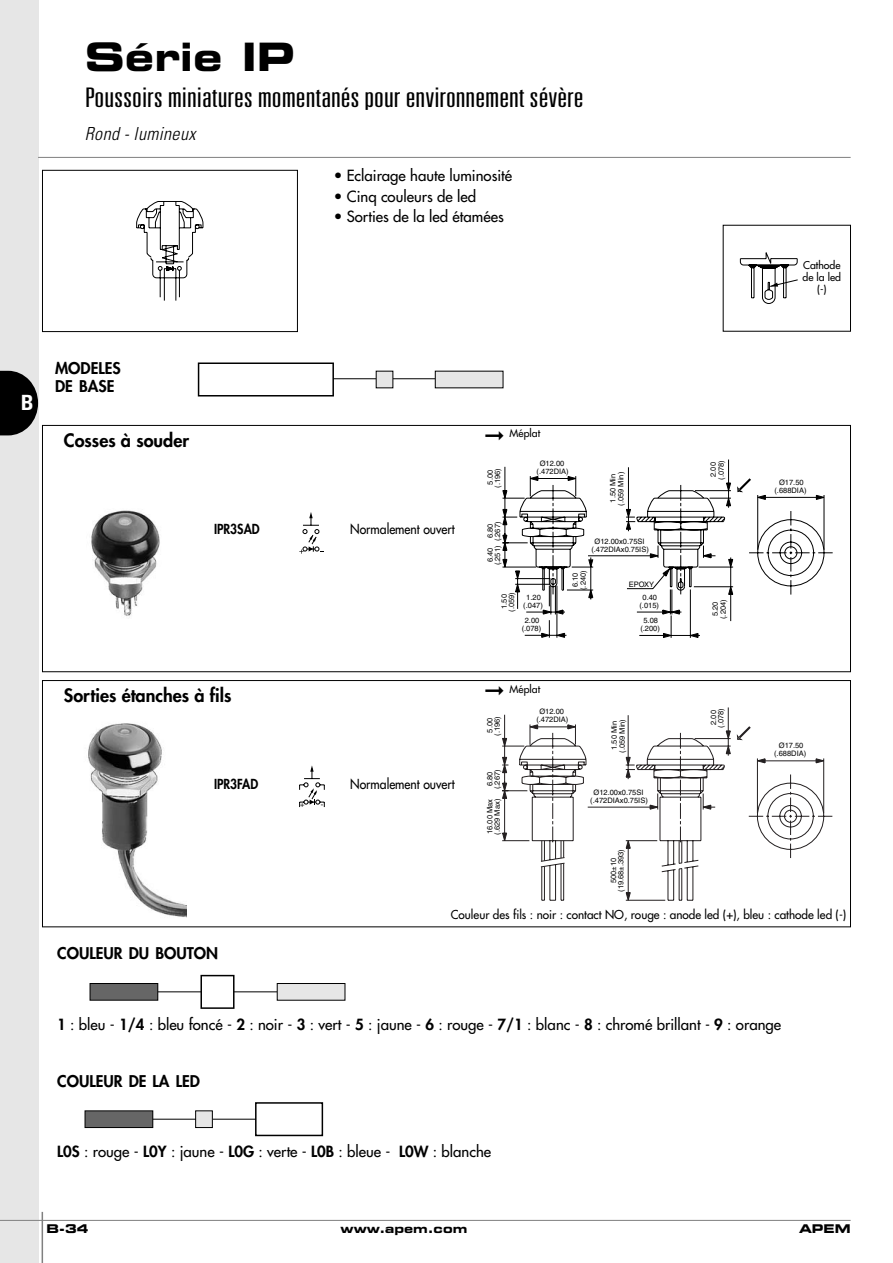
<style>
.page{position:relative;width:893px;height:1263px;background:#fff}
.page>*{position:absolute;margin:0;border:0;box-sizing:border-box;transform-origin:0 0}
.t1{font:700 expanded 39px "Square 721 BT";color:#000}
.t2{font:300 ultra-condensed 27px "Univers";color:#000;scale:1.3 1}
.t3{font:700 condensed 21px "Univers";color:#fff}
.t4{font:800 18px "Futura";color:#000}
.t5{font:italic 300 condensed 18px "Univers";color:#000}
.t6{font:800 15.75px/18px "Futura";color:#000}
.t7{font:15px "Futura";color:#000}
.t8{font:13.5px "Futura";color:#000;scale:.9 1}
.t9{font:800 13.5px "Futura";color:#000;scale:.9 1}
.t10{font:12px "Futura";color:#000}
.t11{font:700 expanded 12px "Square 721 BT";color:#000}
.t12{font:10.5px/12px "Futura";color:#000;text-align:center}
.t13{font:7.5px/7.9px "Helvetica";color:#000;text-align:center}
.s1{font-weight:800}
</style>
<div class="page">
<div style="left:0;top:0;width:38px;height:1263px;background:#e6e6e6"></div>
<hr style="left:0;top:1220px;width:850px;height:1px;background:#808080">
<hr style="left:42px;top:1212px;width:1px;height:51px;background:#808080">
<hr style="left:38px;top:157px;width:812px;height:1px;background:#808080">
<svg style="left:0;top:371px;width:38px;height:64px;background:#252525"></svg>
<hr style="left:286px;top:379px;width:186px;height:1px;background:#000">
<div style="left:199px;top:364px;width:133px;height:31px;background:#fff"></div>
<div style="left:198px;top:363px;width:136px;height:34px;border:2px solid #000"></div>
<div style="left:376px;top:371px;width:17px;height:17px;background:#e6e6e6"></div>
<div style="left:435px;top:371px;width:68px;height:17px;background:#e6e6e6"></div>
<div style="left:42px;top:425px;width:808px;height:247px;border:1px solid #000"></div>
<img style="left:91px;top:510px;width:69px;height:106px">
<svg style="left:502px;top:459px;width:331px;height:179px"></svg>
<svg style="left:299px;top:512px;width:24px;height:42px"></svg>
<div style="left:42px;top:680px;width:808px;height:247px;border:1px solid #000"></div>
<img style="left:88px;top:723px;width:99px;height:195px">
<svg style="left:628px;top:707px;width:204px;height:143px"></svg>
<hr style="left:627px;top:715px;width:1px;height:45px;background:#231f20">
<hr style="left:504px;top:715px;width:1px;height:45px;background:#231f20">
<hr style="left:823px;top:758px;width:1px;height:55px;background:#231f20">
<hr style="left:762px;top:760px;width:56px;height:1px;background:#231f20">
<svg style="left:502px;top:724px;width:295px;height:177px"></svg>
<svg style="left:815px;top:758px;width:9px;height:6px"></svg>
<svg style="left:299px;top:765px;width:26px;height:42px"></svg>
<hr style="left:156px;top:992px;width:165px;height:1px;background:#000">
<div style="left:90px;top:984px;width:68px;height:16px;background:#666"></div>
<div style="left:90px;top:983px;width:68px;height:17px;border:1px solid #000"></div>
<div style="left:202px;top:976px;width:31px;height:31px;background:#fff"></div>
<div style="left:200px;top:975px;width:34px;height:34px;border:2px solid #000"></div>
<div style="left:277px;top:984px;width:68px;height:16px;background:#e6e6e6"></div>
<div style="left:277px;top:983px;width:68px;height:17px;border:1px solid #000"></div>
<hr style="left:145px;top:1119px;width:136px;height:1px;background:#000">
<div style="left:85px;top:1111px;width:68px;height:16px;background:#666"></div>
<div style="left:85px;top:1111px;width:68px;height:17px;border:1px solid #000"></div>
<div style="left:256px;top:1104px;width:65px;height:31px;background:#fff"></div>
<div style="left:255px;top:1102px;width:68px;height:34px;border:2px solid #000"></div>
<div style="left:196px;top:1111px;width:16px;height:16px;background:#e6e6e6"></div>
<div style="left:195px;top:1111px;width:17px;height:17px;border:1px solid #000"></div>
<svg style="left:136px;top:201px;width:68px;height:100px"></svg>
<div style="left:42px;top:170px;width:255px;height:162px;border:1px solid #000"></div>
<svg style="left:739px;top:252px;width:59px;height:52px"></svg>
<h1 class="t1" style="left:85px;top:43px;width:211px">Série IP</h1>
<h2 class="t2" style="left:85px;top:87px;width:385px">Poussoirs miniatures momentanés pour environnement sévère</h2>
<h3 class="t5" style="left:85px;top:127px;width:116px">Rond - lumineux</h3>
<h3 class="t7" style="left:334px;top:168px;width:180px">• Eclairage haute luminosité</h3>
<h3 class="t7" style="left:334px;top:189px;width:144px">• Cinq couleurs de led</h3>
<h3 class="t7" style="left:334px;top:209px;width:171px">• Sorties de la led étamées</h3>
<h3 class="t12" style="left:803px;top:260px;width:39px">Cathode</h3>
<p class="t13" style="left:810px;top:264px;width:16px">LED</p>
<h3 class="t12" style="left:802px;top:272px;width:40px">de la led (-)</h3>
<p class="t13" style="left:803px;top:273px;width:30px;line-height:9px">Cathode (-)</p>
<h3 class="t3" style="left:21px;top:395px;width:14px">B</h3>
<h3 class="t6" style="left:55px;top:360px;width:67px">MODELES<br>DE BASE</h3>
<h3 class="t4" style="left:64px;top:432px;width:127px">Cosses à souder</h3>
<h3 class="t12" style="left:485px;top:428px;width:57px">➞ Méplat</h3>
<p class="t13" style="left:536px;top:460px;width:34px">Ø12.00 (.472DIA)</p>
<p class="t13" style="left:494px;top:488px;width:21px;rotate:-90deg">(.196)</p>
<p class="t13" style="left:717px;top:480px;width:21px;rotate:-90deg">(.078)</p>
<p class="t13" style="left:709px;top:477px;width:16px;rotate:-90deg">2.00</p>
<p class="t13" style="left:487px;top:485px;width:16px;rotate:-90deg">5.00</p>
<p class="t13" style="left:617px;top:506px;width:35px;rotate:-90deg">(.059 Min)</p>
<p class="t13" style="left:609px;top:503px;width:30px;rotate:-90deg">1.50 Min</p>
<p class="t13" style="left:774px;top:479px;width:34px">Ø17.50 (.688DIA)</p>
<h3 class="t9" style="left:214px;top:523px;width:52px">IPR3SAD</h3>
<h3 class="t8" style="left:350px;top:523px;width:118px">Normalement ouvert</h3>
<p class="t13" style="left:494px;top:541px;width:21px;rotate:-90deg">(.267)</p>
<p class="t13" style="left:494px;top:565px;width:21px;rotate:-90deg">(.251)</p>
<p class="t13" style="left:487px;top:538px;width:16px;rotate:-90deg">6.80</p>
<p class="t13" style="left:487px;top:562px;width:16px;rotate:-90deg">6.40</p>
<p class="t13" style="left:594px;top:538px;width:52px">Ø12.00x0.75SI</p>
<p class="t13" style="left:591px;top:546px;width:59px">(.472DIAx0.75IS)</p>
<p class="t13" style="left:572px;top:590px;width:21px;rotate:-90deg">6.10 (.240)</p>
<p class="t13" style="left:642px;top:578px;width:16px;line-height:12.9px;text-align:left;text-indent:-14px">EPOXY<br>0.40</p>
<p class="t13" style="left:508px;top:612px;width:21px;rotate:-90deg">(.059)</p>
<p class="t13" style="left:720px;top:619px;width:21px;rotate:-90deg">(.204)</p>
<p class="t13" style="left:526px;top:594px;width:16px">1.20</p>
<p class="t13" style="left:501px;top:609px;width:16px;rotate:-90deg">1.50</p>
<p class="t13" style="left:523px;top:602px;width:21px">(.047)</p>
<p class="t13" style="left:639px;top:602px;width:21px">(.015)</p>
<p class="t13" style="left:712px;top:616px;width:16px;rotate:-90deg">5.20</p>
<p class="t13" style="left:524px;top:617px;width:16px">2.00</p>
<p class="t13" style="left:643px;top:617px;width:16px">5.08</p>
<p class="t13" style="left:521px;top:625px;width:21px">(.078)</p>
<p class="t13" style="left:640px;top:625px;width:21px">(.200)</p>
<h3 class="t4" style="left:64px;top:687px;width:169px">Sorties étanches à fils</h3>
<h3 class="t12" style="left:485px;top:683px;width:57px">➞ Méplat</h3>
<p class="t13" style="left:536px;top:709px;width:34px">Ø12.00 (.472DIA)</p>
<p class="t13" style="left:494px;top:736px;width:21px;rotate:-90deg">(.196)</p>
<p class="t13" style="left:486px;top:733px;width:16px;rotate:-90deg">5.00</p>
<p class="t13" style="left:619px;top:753px;width:35px;rotate:-90deg">(.059 Min)</p>
<p class="t13" style="left:611px;top:750px;width:30px;rotate:-90deg">1.50 Min</p>
<p class="t13" style="left:710px;top:728px;width:21px;line-height:7.2px;rotate:-90deg">2.00 (.078)</p>
<p class="t13" style="left:778px;top:742px;width:26px">Ø17.50</p>
<p class="t13" style="left:774px;top:750px;width:34px">(.688DIA)</p>
<h3 class="t9" style="left:214px;top:778px;width:51px">IPR3FAD</h3>
<h3 class="t8" style="left:350px;top:778px;width:118px">Normalement ouvert</h3>
<p class="t13" style="left:300px;top:801px;width:6px">+</p>
<p class="t13" style="left:321px;top:801px;width:4px">-</p>
<p class="t13" style="left:494px;top:789px;width:21px;rotate:-90deg">(.267)</p>
<p class="t13" style="left:486px;top:786px;width:16px;rotate:-90deg">6.80</p>
<p class="t13" style="left:487px;top:835px;width:37px;line-height:7.2px;text-align:left;rotate:-90deg">16.00 Max (.629 Max)</p>
<p class="t13" style="left:593px;top:790px;width:52px">Ø12.00x0.75SI</p>
<p class="t13" style="left:590px;top:797px;width:59px">(.472DIAx0.75IS)</p>
<p class="t13" style="left:617px;top:892px;width:44px;rotate:-90deg">(19.68±.393)</p>
<p class="t13" style="left:610px;top:883px;width:27px;rotate:-90deg">500±10</p>
<h3 class="t6" style="left:57px;top:945px;width:162px">COULEUR DU BOUTON</h3>
<h3 class="t10" style="left:451px;top:909px;width:397px">Couleur des fils : noir : contact NO, rouge : anode led (+), bleu : cathode led (-)</h3>
<h3 class="t7" style="left:57px;top:1017px;width:725px"><span class="s1">1</span> : bleu - <span class="s1">1/4</span> : bleu foncé - <span class="s1">2</span> : noir - <span class="s1">3</span> : vert - <span class="s1">5</span> : jaune - <span class="s1">6</span> : rouge - <span class="s1">7/1</span> : blanc - <span class="s1">8</span> : chromé brillant - <span class="s1">9</span> : orange</h3>
<h3 class="t6" style="left:57px;top:1073px;width:144px">COULEUR DE LA LED</h3>
<h3 class="t7" style="left:57px;top:1144px;width:435px"><span class="s1">L0S</span> : rouge - <span class="s1">L0Y</span> : jaune - <span class="s1">L0G</span> : verte - <span class="s1">L0B</span> : bleue - <span class="s1">L0W</span> : blanche</h3>
<h3 class="t11" style="left:47px;top:1225px;width:43px">B-34</h3>
<h3 class="t11" style="left:340px;top:1225px;width:128px">www.apem.com</h3>
<h3 class="t11" style="left:799px;top:1225px;width:53px">APEM</h3>
</div>
